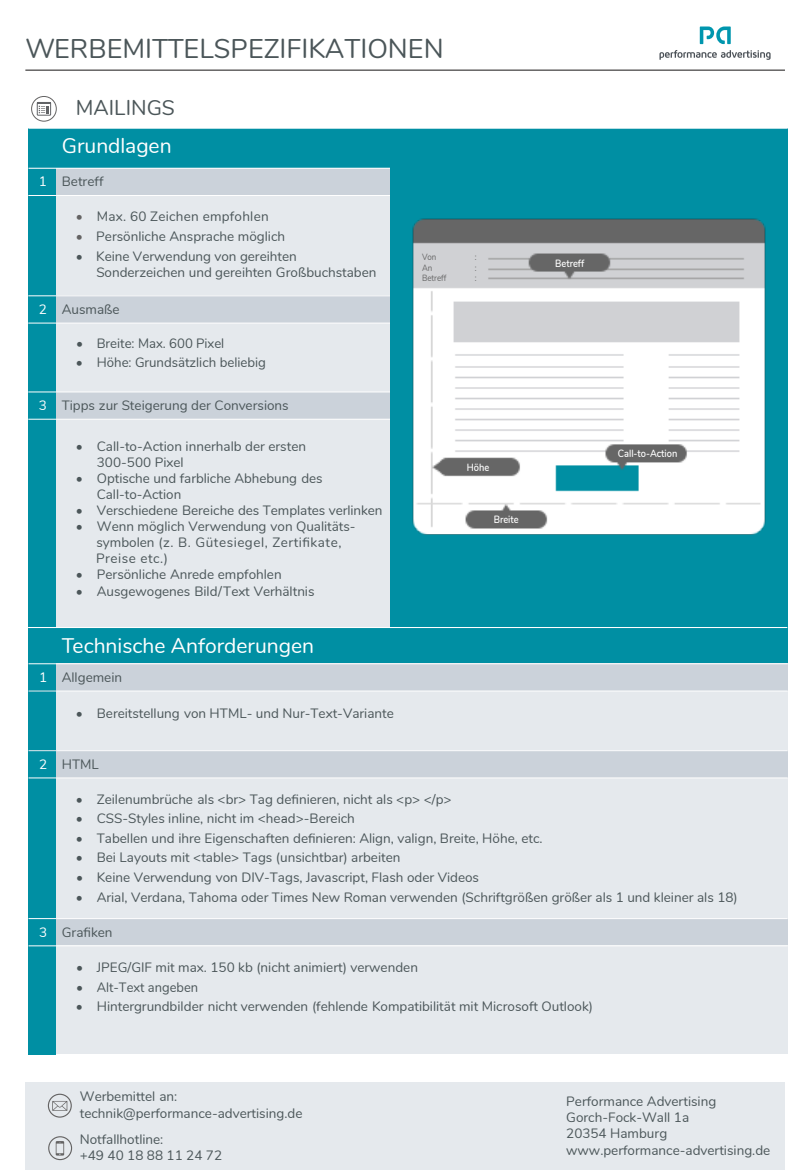
<style>
.page{position:relative;width:810px;height:1170px;background:#fff}
.page>*{position:absolute;margin:0;border:0;box-sizing:border-box;transform-origin:0 0}
.t1{font:27px "Nunito";color:#4b5659}
.t2{font:21px "Nunito";color:#fff}
.t3{font:21px "Nunito";color:#4b5659}
.t4{font:13.5px/16.2px "Nunito";color:#4b5659}
.t5{font:13.5px "Nunito";letter-spacing:.02em;color:#4b5659}
.t6{font:13.5px "Nunito";color:#fff}
.t7{font:13.5px "Nunito";color:#262626}
.t8{font:600 10.5px "Nunito";color:#fff;scale:.88 1}
.t9{font:9px "Nunito";color:#666;scale:.88 1}
.s1{color:#646363}
</style>
<div class="page">
<div style="left:26px;top:1083px;width:759px;height:87px;background:#e5e9ed"></div>
<svg style="left:659px;top:50px;width:112px;height:10px"></svg>
<svg style="left:700px;top:27px;width:31px;height:17px"></svg>
<div style="left:28px;top:128px;width:760px;height:40px;background:#008fa3"></div>
<div style="left:28px;top:155px;width:28px;height:899px;background:#008fa3"></div>
<div style="left:56px;top:168px;width:335px;height:28px;background:#cbd2da"></div>
<div style="left:56px;top:196px;width:335px;height:100px;background:#e5e9ed"></div>
<div style="left:56px;top:296px;width:335px;height:27px;background:#cbd2da"></div>
<div style="left:56px;top:323px;width:335px;height:69px;background:#e5e9ed"></div>
<div style="left:56px;top:392px;width:335px;height:27px;background:#cbd2da"></div>
<div style="left:56px;top:419px;width:335px;height:222px;background:#e5e9ed"></div>
<hr style="left:28px;top:127px;width:760px;height:2px;background:#fff">
<hr style="left:29px;top:168px;width:759px;height:1px;background:#fff">
<svg style="left:28px;top:195px;width:28px;height:1px"></svg>
<hr style="left:56px;top:195px;width:335px;height:1px;background:#fff">
<svg style="left:28px;top:295px;width:28px;height:1px"></svg>
<hr style="left:56px;top:295px;width:335px;height:1px;background:#fff">
<svg style="left:28px;top:323px;width:28px;height:1px"></svg>
<hr style="left:56px;top:323px;width:335px;height:1px;background:#fff">
<svg style="left:28px;top:392px;width:28px;height:1px"></svg>
<hr style="left:56px;top:392px;width:335px;height:1px;background:#fff">
<svg style="left:28px;top:419px;width:28px;height:1px"></svg>
<hr style="left:56px;top:419px;width:335px;height:1px;background:#fff">
<hr style="left:28px;top:640px;width:363px;height:1px;background:#376088">
<div style="left:29px;top:628px;width:759px;height:36px;background:#008fa3"></div>
<div style="left:56px;top:664px;width:732px;height:27px;background:#cbd2da"></div>
<div style="left:56px;top:691px;width:732px;height:60px;background:#e5e9ed"></div>
<div style="left:56px;top:751px;width:262px;height:27px;background:#cbd2da"></div>
<div style="left:318px;top:751px;width:237px;height:27px;background:#cbd2da"></div>
<div style="left:555px;top:751px;width:233px;height:27px;background:#cbd2da"></div>
<div style="left:56px;top:778px;width:732px;height:141px;background:#e5e9ed"></div>
<div style="left:56px;top:919px;width:262px;height:27px;background:#cbd2da"></div>
<div style="left:318px;top:919px;width:237px;height:27px;background:#cbd2da"></div>
<div style="left:555px;top:919px;width:233px;height:27px;background:#cbd2da"></div>
<div style="left:56px;top:946px;width:732px;height:108px;background:#e5e9ed"></div>
<hr style="left:29px;top:663px;width:759px;height:1px;background:#fff">
<svg style="left:29px;top:691px;width:27px;height:1px"></svg>
<hr style="left:56px;top:691px;width:732px;height:1px;background:#fff">
<svg style="left:29px;top:750px;width:27px;height:1px"></svg>
<hr style="left:56px;top:750px;width:732px;height:1px;background:#fff">
<svg style="left:29px;top:778px;width:27px;height:1px"></svg>
<hr style="left:56px;top:778px;width:732px;height:1px;background:#fff">
<svg style="left:29px;top:918px;width:27px;height:1px"></svg>
<hr style="left:56px;top:918px;width:732px;height:1px;background:#fff">
<svg style="left:29px;top:945px;width:27px;height:1px"></svg>
<hr style="left:56px;top:945px;width:732px;height:1px;background:#fff">
<svg style="left:52px;top:1101px;width:15px;height:10px"></svg>
<div style="left:48px;top:1094px;width:24px;height:24px;border:1px solid #646363;border-radius:50%"></div>
<svg style="left:56px;top:1141px;width:8px;height:15px"></svg>
<div style="left:48px;top:1136px;width:24px;height:24px;border:1px solid #646363;border-radius:50%"></div>
<div style="left:391px;top:139px;width:397px;height:514px;background:#008fa3"></div>
<img style="left:412px;top:218px;width:354px;height:317px">
<hr style="left:25px;top:69px;width:760px;height:2px;background:#646363">
<div style="left:37px;top:102px;width:14px;height:14px;border:1px solid #616366"></div>
<svg style="left:37px;top:103px;width:14px;height:10px"></svg>
<div style="left:31px;top:96px;width:26px;height:26px;border:1px solid #646363;border-radius:50%"></div>
<hr style="left:28px;top:627px;width:759px;height:1px;background:#fff">
<h1 class="t1" style="left:25px;top:29px;width:420px">WERBEMITTELSPEZIFIKATIONEN</h1>
<p class="t6" style="left:39px;top:172px;width:10px">1</p>
<p class="t6" style="left:39px;top:299px;width:10px">2</p>
<p class="t6" style="left:39px;top:395px;width:10px">3</p>
<h2 class="t3" style="left:76px;top:92px;width:100px">MAILINGS</h2>
<h2 class="t2" style="left:62px;top:130px;width:111px">Grundlagen</h2>
<p class="t4" style="left:62px;top:173px;width:43px">Betreff</p>
<p class="t5" style="left:76px;top:207px;width:194px"><span class="s1">•</span> Max. 60 Zeichen empfohlen</p>
<p class="t4" style="left:76px;top:228px;width:211px"><span class="s1">•</span> Persönliche Ansprache möglich</p>
<p class="t4" style="left:96px;top:247px;width:282px;text-indent:-20px">• Keine Verwendung von gereihten<br>Sonderzeichen und gereihten Großbuchstaben</p>
<p class="t4" style="left:62px;top:300px;width:59px">Ausmaße</p>
<p class="t4" style="left:76px;top:334px;width:150px">• Breite: Max. 600 Pixel</p>
<p class="t4" style="left:76px;top:354px;width:191px">• Höhe: Grundsätzlich beliebig</p>
<p class="t4" style="left:62px;top:397px;width:228px">Tipps zur Steigerung der Conversions</p>
<p class="t4" style="left:97px;top:437px;width:211px;text-indent:-21px">• Call-to-Action innerhalb der ersten<br>300-500 Pixel</p>
<p class="t4" style="left:97px;top:469px;width:227px;text-indent:-21px">• Optische und farbliche Abhebung des<br>Call-to-Action</p>
<p class="t4" style="left:76px;top:502px;width:308px">• Verschiedene Bereiche des Templates verlinken</p>
<p class="t4" style="left:96px;top:517px;width:261px;text-indent:-20px">• Wenn möglich Verwendung von Qualitäts&shy;symbolen (z. B. Gütesiegel, Zertifikate,<br>Preise etc.)</p>
<p class="t4" style="left:76px;top:566px;width:207px">• Persönliche Anrede empfohlen</p>
<p class="t4" style="left:76px;top:582px;width:240px">• Ausgewogenes Bild/Text Verhältnis</p>
<p class="t9" style="left:422px;top:250px;width:18px">Von</p>
<p class="t9" style="left:475px;top:250px;width:4px">:</p>
<p class="t9" style="left:422px;top:261px;width:13px">An</p>
<p class="t9" style="left:475px;top:261px;width:4px">:</p>
<p class="t9" style="left:422px;top:271px;width:29px">Betreff</p>
<p class="t9" style="left:475px;top:271px;width:4px">:</p>
<p class="t8" style="left:555px;top:256px;width:35px">Betreff</p>
<p class="t8" style="left:467px;top:460px;width:27px">Höhe</p>
<p class="t8" style="left:494px;top:511px;width:30px">Breite</p>
<p class="t8" style="left:618px;top:446px;width:69px">Call-to-Action</p>
<p class="t6" style="left:39px;top:667px;width:10px">1</p>
<h2 class="t2" style="left:62px;top:630px;width:254px">Technische Anforderungen</h2>
<p class="t4" style="left:62px;top:668px;width:62px">Allgemein</p>
<p class="t4" style="left:76px;top:704px;width:319px">• Bereitstellung von HTML- und Nur-Text-Variante</p>
<p class="t6" style="left:39px;top:754px;width:10px">2</p>
<p class="t6" style="left:39px;top:922px;width:10px">3</p>
<p class="t4" style="left:62px;top:755px;width:38px">HTML</p>
<p class="t4" style="left:76px;top:790px;width:377px">• Zeilenumbrüche als &lt;br&gt; Tag definieren, nicht als &lt;p&gt; &lt;/p&gt;</p>
<p class="t4" style="left:76px;top:829px;width:468px">• Tabellen und ihre Eigenschaften definieren: Align, valign, Breite, Höhe, etc.</p>
<p class="t4" style="left:76px;top:868px;width:405px">• Keine Verwendung von DIV-Tags, Javascript, Flash oder Videos</p>
<p class="t4" style="left:76px;top:888px;width:663px">• Arial, Verdana, Tahoma oder Times New Roman verwenden (Schriftgrößen größer als 1 und kleiner als 18)</p>
<p class="t4" style="left:76px;top:810px;width:280px">• CSS-Styles inline, nicht im &lt;head&gt;-Bereich</p>
<p class="t7" style="left:281px;top:809px;width:7px">-</p>
<p class="t4" style="left:76px;top:849px;width:326px">• Bei Layouts mit &lt;table&gt; Tags (unsichtbar) arbeiten</p>
<p class="t4" style="left:62px;top:923px;width:52px">Grafiken</p>
<p class="t4" style="left:76px;top:959px;width:344px">• JPEG/GIF mit max. 150 kb (nicht animiert) verwenden</p>
<p class="t4" style="left:76px;top:978px;width:124px">• Alt-Text angeben</p>
<p class="t4" style="left:76px;top:998px;width:519px">• Hintergrundbilder nicht verwenden (fehlende Kompatibilität mit Microsoft Outlook)</p>
<p class="t4" style="left:80px;top:1088px;width:224px">Werbemittel an: technik@performance-advertising.de</p>
<p class="t4" style="left:566px;top:1092px;width:206px">Performance Advertising<br>Gorch-Fock-Wall 1a<br>20354 Hamburg www.performance-advertising.de</p>
<p class="t4" style="left:80px;top:1130px;width:144px">Notfallhotline:<br>+49 40 18 88 11 24 72</p>
</div>
